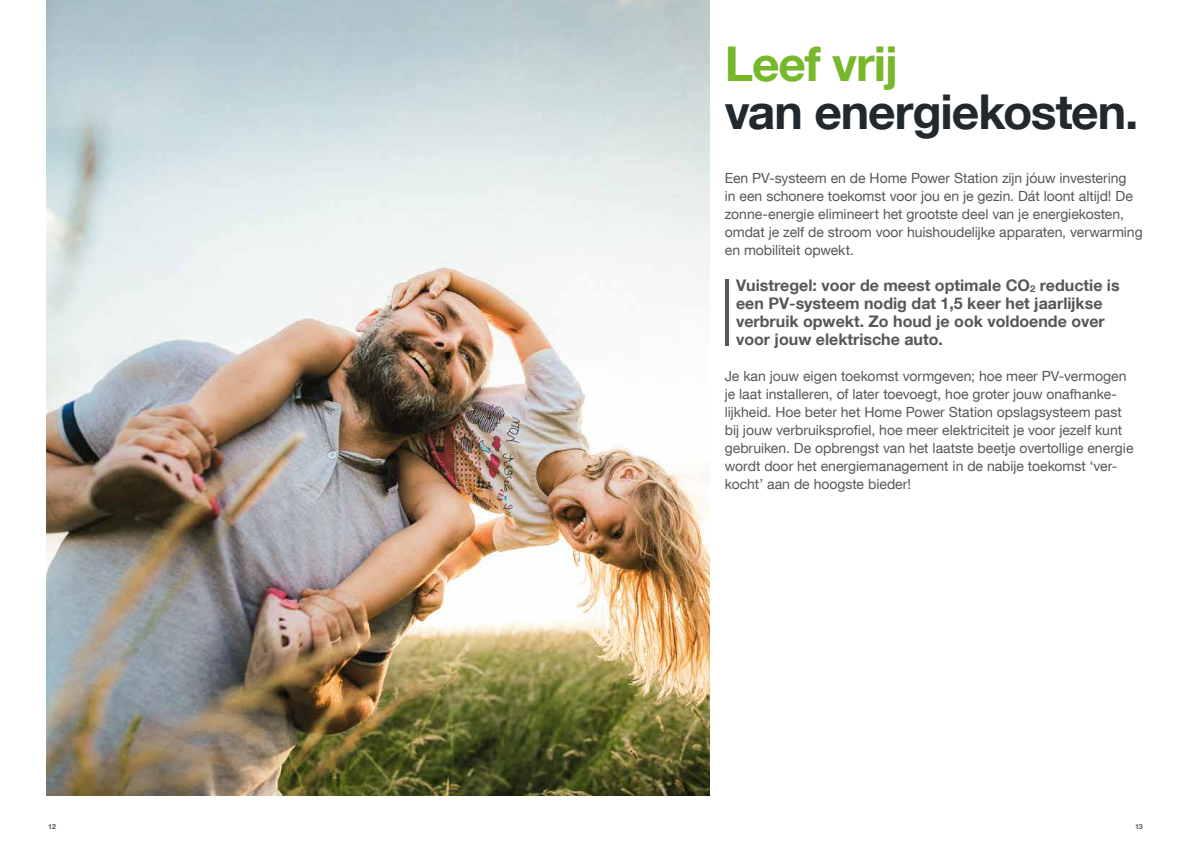
<style>
.page{position:relative;width:1191px;height:842px;background:#fff}
.page>*{position:absolute;margin:0;border:0;box-sizing:border-box;transform-origin:0 0}
.t1{font:700 48px "Helvetica Neue LT Com";letter-spacing:-.025em;color:#21282e}
.t2{font:700 48px "Helvetica Neue LT Com";letter-spacing:-.02em;color:#76b82a}
.t3{font:700 16px/18px "Helvetica Neue LT Com";color:#575756}
.t4{font:14px/18px "Helvetica Neue LT Com";color:#575756}
.t5{font:700 7px "Helvetica Neue LT Com";color:#575756}
.s1{font-size:9.3px}
</style>
<div class="page">
<img style="left:47px;top:0;width:662px;height:795px">
<svg style="left:725px;top:279px;width:3px;height:66px"></svg>
<h1 class="t2" style="left:724px;top:34px;width:175px">Leef vrij</h1>
<h1 class="t1" style="left:724px;top:82px;width:415px">van energiekosten.</h1>
<p class="t4" style="left:724px;top:169px;width:419px">Een PV-systeem en de Home Power Station zijn jóuw investering<br>in een schonere toekomst voor jou en je gezin. Dát loont altijd! De zonne-energie elimineert het grootste deel van je energiekosten, omdat je zelf de stroom voor huishoudelijke apparaten, verwarming en mobiliteit opwekt.</p>
<p class="t3" style="left:736px;top:276px;width:385px">Vuistregel: voor de meest optimale CO<span class="s1">2</span> reductie is een PV-systeem nodig dat 1,5 keer het jaarlijkse verbruik opwekt. Zo houd je ook voldoende over voor jouw elektrische auto.</p>
<p class="t4" style="left:724px;top:367px;width:410px">Je kan jouw eigen toekomst vormgeven; hoe meer PV-vermogen je laat installeren, of later toevoegt, hoe groter jouw onafhanke&shy;lijkheid. Hoe beter het Home Power Station opslagsysteem past bij jouw verbruiksprofiel, hoe meer elektriciteit je voor jezelf kunt gebruiken. De opbrengst van het laatste beetje overtollige energie wordt door het energiemanagement in de nabije toekomst ‘ver&shy;kocht’ aan de hoogste bieder!</p>
<p class="t5" style="left:48px;top:822px;width:9px">12</p>
<p class="t5" style="left:1135px;top:822px;width:9px">13</p>
</div>
